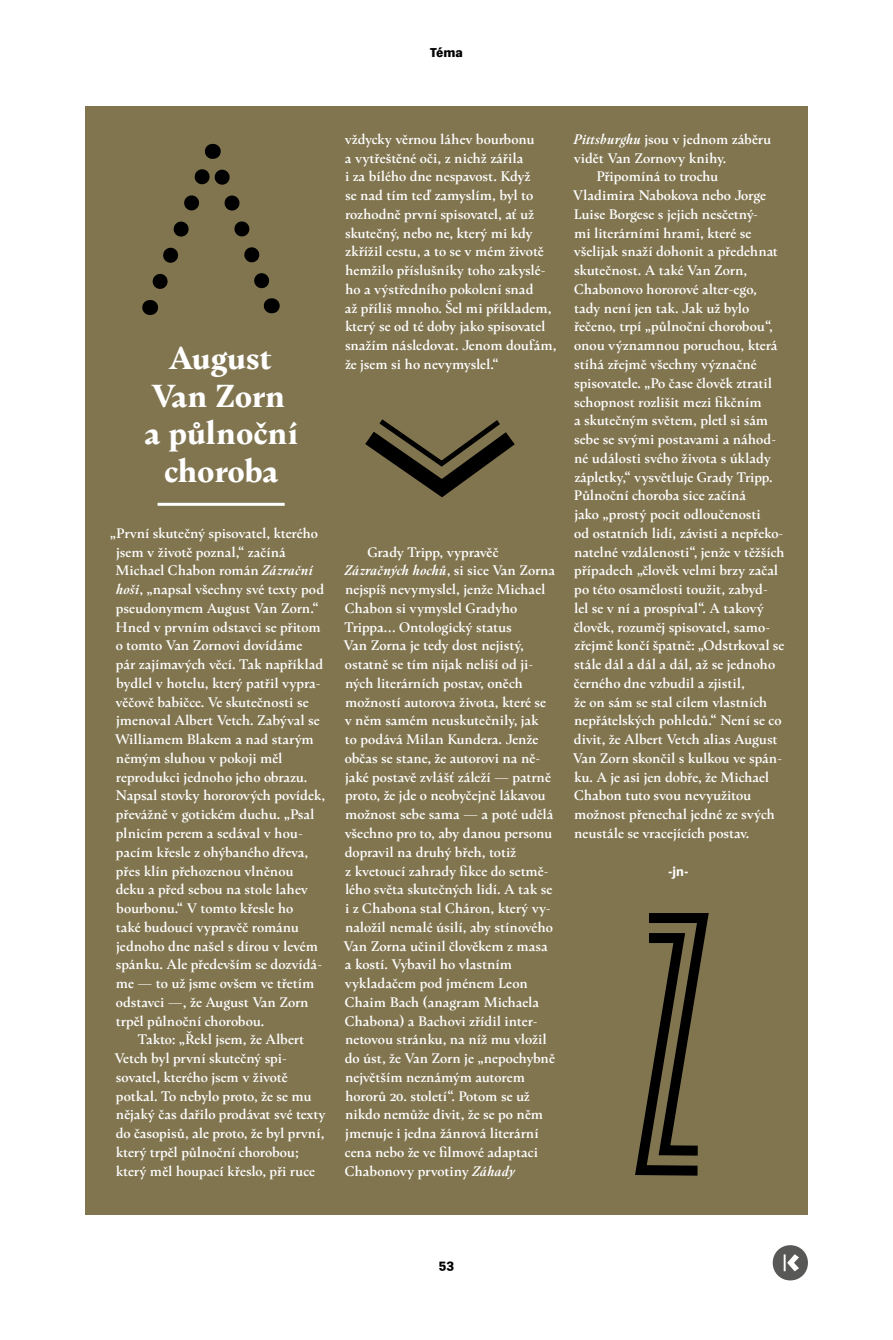
<style>
.page{position:relative;width:893px;height:1340px;background:#fff}
.page>*{position:absolute;margin:0;border:0;box-sizing:border-box;transform-origin:0 0}
.Nadpis_Zprávy{font:700 34.5px/37.5px "Kunda Book Premium";letter-spacing:-.005em;color:#fff;text-align:center}
.text-se-zarazkou_bil{font:500 15px/18.8px "Kunda Book Premium";letter-spacing:-.005em;color:#fff}
.text-bez-zarazky_bil{font:500 15px/18.8px "Kunda Book Premium";letter-spacing:-.01em;color:#fff}
.t1{font:900 12.75px "Vegan Sans Premium";color:#000}
.info-konec_bila{font:700 12.75px "Vegan Sans Premium";color:#fff}
.t2{font:700 12.75px "Vegan MBL";color:#000}
.s1{font-weight:600;font-style:italic}
</style>
<div class="page">
<div style="left:85px;top:106px;width:723px;height:1108px;background:#817550"></div>
<hr style="left:158px;top:503px;width:127px;height:3px;background:#fff">
<svg style="left:142px;top:144px;width:138px;height:171px"></svg>
<svg style="left:365px;top:419px;width:150px;height:79px"></svg>
<svg style="left:635px;top:913px;width:74px;height:263px"></svg>
<svg style="left:773px;top:1245px;width:35px;height:35px"></svg>
<p class="t1" style="left:430px;top:45px;width:35px">Téma</p>
<p class="Nadpis_Zprávy" style="left:144px;top:339px;width:156px">August<br>Van Zorn a půlnoční choroba</p>
<p class="text-bez-zarazky_bil" style="left:115px;top:523px;width:212px;text-indent:-5px">„První skutečný spisovatel, kterého jsem v životě poznal,“ začíná<br>Michael Chabon román <span class="s1">Zázrační hoši</span>, „napsal všechny své texty pod pseudonymem August Van Zorn.“<br>Hned v prvním odstavci se přitom o tomto Van Zornovi dovídáme<br>pár zajímavých věcí. Tak například bydlel v hotelu, který patřil vypra‑ věčově babičce. Ve skutečnosti se jmenoval Albert Vetch. Zabýval se<br>Williamem Blakem a nad starým němým sluhou v pokoji měl reprodukci jednoho jeho obrazu.<br>Napsal stovky hororových povídek, převážně v gotickém duchu. „Psal plnicím perem a sedával v hou‑ pacím křesle z ohýbaného dřeva, přes klín přehozenou vlněnou<br>deku a před sebou na stole lahev bourbonu.“ V tomto křesle ho<br>také budoucí vypravěč románu jednoho dne našel s dírou v levém spánku. Ale především se dozvídá‑ me — to už jsme ovšem ve třetím odstavci —, že August Van Zorn trpěl půlnoční chorobou.</p>
<p class="text-se-zarazkou_bil" style="left:115px;top:1030px;width:213px;text-indent:23px">Takto: „Řekl jsem, že Albert<br>Vetch byl první skutečný spi‑ sovatel, kterého jsem v životě potkal. To nebylo proto, že se mu nějaký čas dařilo prodávat své texty do časopisů, ale proto, že byl první, který trpěl půlnoční chorobou; který měl houpací křeslo, při ruce</p>
<p class="text-se-zarazkou_bil" style="left:345px;top:130px;width:213px">vždycky věrnou láhev bourbonu<br>a vytřeštěné oči, z nichž zářila<br>i za bílého dne nespavost. Když<br>se nad tím teď zamyslím, byl to rozhodně první spisovatel, ať už skutečný, nebo ne, který mi kdy zkřížil cestu, a to se v mém životě hemžilo příslušníky toho zakyslé‑ ho a výstředního pokolení snad<br>až příliš mnoho. Šel mi příkladem, který se od té doby jako spisovatel snažím následovat. Jenom doufám, že jsem si ho nevymyslel.“</p>
<p class="text-se-zarazkou_bil" style="left:344px;top:542px;width:213px;text-indent:24px">Grady Tripp, vypravěč<br><span class="s1">Zázračných hochů</span>, si sice Van Zorna nejspíš nevymyslel, jenže Michael<br>Chabon si vymyslel Gradyho<br>Trippa… Ontologický status<br>Van Zorna je tedy dost nejistý, ostatně se tím nijak neliší od ji‑ ných literárních postav, oněch možností autorova života, které se v něm samém neuskutečnily, jak<br>to podává Milan Kundera. Jenže občas se stane, že autorovi na ně‑ jaké postavě zvlášť záleží — patrně proto, že jde o neobyčejně lákavou možnost sebe sama — a poté udělá všechno pro to, aby danou personu dopravil na druhý břeh, totiž<br>z kvetoucí zahrady fikce do setmě‑ lého světa skutečných lidí. A tak se i z Chabona stal Cháron, který vy‑ naložil nemalé úsilí, aby stínového<br>Van Zorna učinil člověkem z masa a kostí. Vybavil ho vlastním vykladačem pod jménem Leon<br>Chaim Bach (anagram Michaela<br>Chabona) a Bachovi zřídil inter‑ netovou stránku, na níž mu vložil do úst, že Van Zorn je „nepochybně největším neznámým autorem hororů 20. století“. Potom se už nikdo nemůže divit, že se po něm jmenuje i jedna žánrová literární cena nebo že ve filmové adaptaci<br>Chabonovy prvotiny <span class="s1">Záhady</span></p>
<p class="text-se-zarazkou_bil" style="left:574px;top:130px;width:199px"><span class="s1">Pittsburghu</span> jsou v jednom záběru vidět Van Zornovy knihy.</p>
<p class="text-se-zarazkou_bil" style="left:573px;top:167px;width:213px;text-indent:24px">Připomíná to trochu<br>Vladimira Nabokova nebo Jorge<br>Luise Borgese s jejich nesčetný‑<br>mi literárními hrami, které se všelijak snaží dohonit a předehnat skutečnost. A také Van Zorn,<br>Chabonovo hororové alter‑ego, tady není jen tak. Jak už bylo řečeno, trpí „půlnoční chorobou“, onou významnou poruchou, která stíhá zřejmě všechny význačné spisovatele. „Po čase člověk ztratil schopnost rozlišit mezi fikčním<br>a skutečným světem, pletl si sám sebe se svými postavami a náhod‑ né události svého života s úklady zápletky,“ vysvětluje Grady Tripp.<br>Půlnoční choroba sice začíná<br>jako „prostý pocit odloučenosti<br>od ostatních lidí, závisti a nepřeko‑ natelné vzdálenosti“, jenže v těžších případech „člověk velmi brzy začal po této osamělosti toužit, zabyd‑<br>lel se v ní a prospíval“. A takový člověk, rozuměj spisovatel, samo‑ zřejmě končí špatně: „Odstrkoval se stále dál a dál a dál, až se jednoho černého dne vzbudil a zjistil,<br>že on sám se stal cílem vlastních nepřátelských pohledů.“ Není se co divit, že Albert Vetch alias August<br>Van Zorn skončil s kulkou ve spán‑ ku. A je asi jen dobře, že Michael<br>Chabon tuto svou nevyužitou možnost přenechal jedné ze svých neustále se vracejících postav.</p>
<p class="info-konec_bila" style="left:668px;top:863px;width:21px">-jn-</p>
<p class="t2" style="left:439px;top:1256px;width:17px">53</p>
</div>
